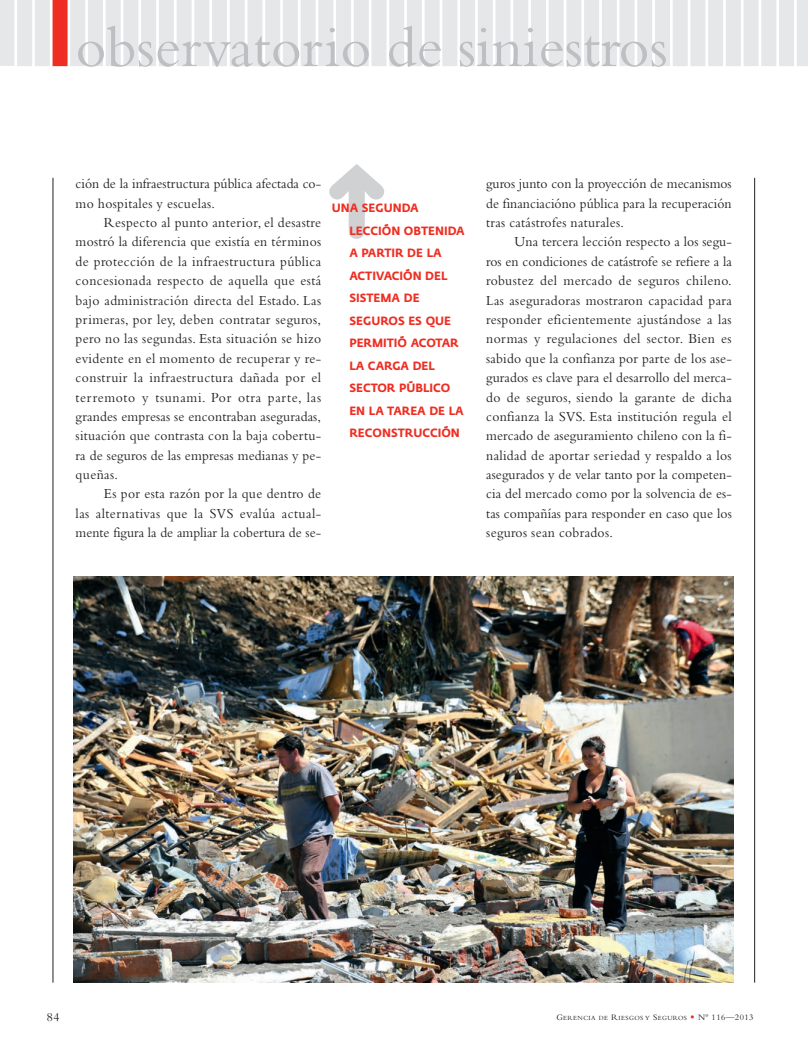
<style>
.page{position:relative;width:808px;height:1053px;background:#fff}
.page>*{position:absolute;margin:0;border:0;box-sizing:border-box;transform-origin:0 0}
.t1{font:60px "Bembo";color:#bebfc2}
.t2{font:14.38px "Bembo";letter-spacing:.025em;color:#231f20;scale:.95 1}
.t3{font:14.38px "Bembo";color:#231f20;scale:.95 1}
.t4{font:14.38px "Bembo";letter-spacing:.005em;color:#231f20;scale:.95 1}
.t5{font:14.38px "Bembo";letter-spacing:.05em;color:#231f20;scale:.95 1}
.t6{font:12.5px "Bembo";color:#231f20}
.t7{font:700 11.88px/22.5px "Fedra Sans";color:#ee2e22;scale:.95 1}
.t8{font:6.5px "Bembo";letter-spacing:.065em;color:#231f20}
.s1{font-size:8.75px}
.s2{font-family:"Goudy";font-size:8.75px;color:#ee2e22}
</style>
<div class="page">
<hr style="left:53px;top:178px;width:1px;height:804px;background:#231f20">
<hr style="left:754px;top:178px;width:1px;height:804px;background:#231f20">
<div style="left:17px;top:0;width:15px;height:66px;background:#e6e7e9"></div>
<div style="left:35px;top:0;width:15px;height:66px;background:#e6e7e9"></div>
<div style="left:53px;top:0;width:15px;height:66px;background:#ee2e22"></div>
<div style="left:70px;top:0;width:15px;height:66px;background:#e6e7e9"></div>
<div style="left:88px;top:0;width:15px;height:66px;background:#e6e7e9"></div>
<div style="left:106px;top:0;width:15px;height:66px;background:#e6e7e9"></div>
<div style="left:123px;top:0;width:15px;height:66px;background:#e6e7e9"></div>
<div style="left:141px;top:0;width:15px;height:66px;background:#e6e7e9"></div>
<div style="left:159px;top:0;width:15px;height:66px;background:#e6e7e9"></div>
<div style="left:177px;top:0;width:15px;height:66px;background:#e6e7e9"></div>
<div style="left:194px;top:0;width:15px;height:66px;background:#e6e7e9"></div>
<div style="left:212px;top:0;width:15px;height:66px;background:#e6e7e9"></div>
<div style="left:230px;top:0;width:15px;height:66px;background:#e6e7e9"></div>
<div style="left:247px;top:0;width:15px;height:66px;background:#e6e7e9"></div>
<div style="left:265px;top:0;width:15px;height:66px;background:#e6e7e9"></div>
<div style="left:283px;top:0;width:15px;height:66px;background:#e6e7e9"></div>
<div style="left:301px;top:0;width:15px;height:66px;background:#e6e7e9"></div>
<div style="left:318px;top:0;width:15px;height:66px;background:#e6e7e9"></div>
<div style="left:336px;top:0;width:15px;height:66px;background:#e6e7e9"></div>
<div style="left:354px;top:0;width:15px;height:66px;background:#e6e7e9"></div>
<div style="left:371px;top:0;width:15px;height:66px;background:#e6e7e9"></div>
<div style="left:389px;top:0;width:15px;height:66px;background:#e6e7e9"></div>
<div style="left:407px;top:0;width:15px;height:66px;background:#e6e7e9"></div>
<div style="left:425px;top:0;width:15px;height:66px;background:#e6e7e9"></div>
<div style="left:442px;top:0;width:15px;height:66px;background:#e6e7e9"></div>
<div style="left:460px;top:0;width:15px;height:66px;background:#e6e7e9"></div>
<div style="left:478px;top:0;width:15px;height:66px;background:#e6e7e9"></div>
<div style="left:495px;top:0;width:15px;height:66px;background:#e6e7e9"></div>
<div style="left:513px;top:0;width:15px;height:66px;background:#e6e7e9"></div>
<div style="left:531px;top:0;width:15px;height:66px;background:#e6e7e9"></div>
<div style="left:549px;top:0;width:15px;height:66px;background:#e6e7e9"></div>
<div style="left:566px;top:0;width:15px;height:66px;background:#e6e7e9"></div>
<div style="left:584px;top:0;width:15px;height:66px;background:#e6e7e9"></div>
<div style="left:602px;top:0;width:15px;height:66px;background:#e6e7e9"></div>
<div style="left:619px;top:0;width:15px;height:66px;background:#e6e7e9"></div>
<div style="left:637px;top:0;width:15px;height:66px;background:#e6e7e9"></div>
<div style="left:655px;top:0;width:15px;height:66px;background:#e6e7e9"></div>
<div style="left:673px;top:0;width:15px;height:66px;background:#e6e7e9"></div>
<div style="left:690px;top:0;width:15px;height:66px;background:#e6e7e9"></div>
<div style="left:708px;top:0;width:15px;height:66px;background:#e6e7e9"></div>
<div style="left:726px;top:0;width:15px;height:66px;background:#e6e7e9"></div>
<div style="left:743px;top:0;width:15px;height:66px;background:#e6e7e9"></div>
<div style="left:761px;top:0;width:15px;height:66px;background:#e6e7e9"></div>
<div style="left:797px;top:0;width:11px;height:66px;background:#e6e7e9"></div>
<div style="left:779px;top:0;width:15px;height:66px;background:#e6e7e9"></div>
<div style="left:0;top:0;width:14px;height:66px;background:#e6e7e9"></div>
<img style="left:74px;top:576px;width:659px;height:406px">
<p class="t1" style="left:75px;top:27px;width:594px">observatorio de siniestros</p>
<p class="t3" style="left:76px;top:179px;width:260px">ción de la infraestructura pública afectada co-</p>
<p class="t2" style="left:76px;top:198px;width:148px">mo hospitales y escuelas.</p>
<p class="t2" style="left:104px;top:217px;width:230px">Respecto al punto anterior, el desastre</p>
<p class="t2" style="left:76px;top:237px;width:260px">mostró la diferencia que existía en términos</p>
<p class="t2" style="left:76px;top:256px;width:260px">de protección de la infraestructura pública</p>
<p class="t2" style="left:76px;top:276px;width:260px">concesionada respecto de aquella que está</p>
<p class="t2" style="left:76px;top:295px;width:260px">bajo administración directa del Estado. Las</p>
<p class="t2" style="left:76px;top:314px;width:260px">primeras, por ley, deben contratar seguros,</p>
<p class="t2" style="left:76px;top:334px;width:260px">pero no las segundas. Esta situación se hizo</p>
<p class="t2" style="left:76px;top:353px;width:260px">evidente en el momento de recuperar y re-</p>
<p class="t2" style="left:76px;top:372px;width:260px">construir la infraestructura dañada por el</p>
<p class="t5" style="left:76px;top:392px;width:260px">terremoto y tsunami. Por otra parte, las</p>
<p class="t2" style="left:76px;top:411px;width:260px">grandes empresas se encontraban aseguradas,</p>
<p class="t2" style="left:76px;top:431px;width:260px">situación que contrasta con la baja cobertu-</p>
<p class="t2" style="left:76px;top:450px;width:260px">ra de seguros de las empresas medianas y pe-</p>
<p class="t2" style="left:76px;top:469px;width:46px">queñas.</p>
<p class="t2" style="left:104px;top:489px;width:230px">Es por esta razón por la que dentro de</p>
<p class="t2" style="left:76px;top:508px;width:260px">las alternativas que la SVS evalúa actual-</p>
<p class="t3" style="left:76px;top:528px;width:260px">mente figura la de ampliar la cobertura de se-</p>
<p class="t7" style="left:349px;top:198px;width:123px;text-indent:-18px">UNA SEGUNDA<br>LECCIÓN OBTENIDA<br>A PARTIR DE LA<br>ACTIVACIÓN DEL</p>
<p class="t7" style="left:349px;top:288px;width:122px">SISTEMA DE<br>SEGUROS ES QUE<br>PERMITIÓ ACOTAR<br>LA CARGA DEL<br>SECTOR PÚBLICO<br>EN LA TAREA DE LA<br>RECONSTRUCCIÓN</p>
<p class="t3" style="left:486px;top:179px;width:260px">guros junto con la proyección de mecanismos</p>
<p class="t4" style="left:486px;top:198px;width:260px">de financiacióno pública para la recuperación</p>
<p class="t2" style="left:486px;top:217px;width:147px">tras catástrofes naturales.</p>
<p class="t2" style="left:515px;top:237px;width:230px">Una tercera lección respecto a los segu-</p>
<p class="t4" style="left:486px;top:256px;width:260px">ros en condiciones de catástrofe se refiere a la</p>
<p class="t2" style="left:486px;top:276px;width:260px">robustez del mercado de seguros chileno.</p>
<p class="t2" style="left:486px;top:295px;width:260px">Las aseguradoras mostraron capacidad para</p>
<p class="t2" style="left:486px;top:314px;width:260px">responder eficientemente ajustándose a las</p>
<p class="t2" style="left:486px;top:334px;width:260px">normas y regulaciones del sector. Bien es</p>
<p class="t2" style="left:486px;top:353px;width:260px">sabido que la confianza por parte de los ase-</p>
<p class="t2" style="left:486px;top:372px;width:260px">gurados es clave para el desarrollo del merca-</p>
<p class="t2" style="left:486px;top:392px;width:260px">do de seguros, siendo la garante de dicha</p>
<p class="t2" style="left:486px;top:411px;width:260px">confianza la SVS. Esta institución regula el</p>
<p class="t2" style="left:486px;top:431px;width:260px">mercado de aseguramiento chileno con la fi-</p>
<p class="t2" style="left:486px;top:450px;width:260px">nalidad de aportar seriedad y respaldo a los</p>
<p class="t2" style="left:486px;top:469px;width:260px">asegurados y de velar tanto por la competen-</p>
<p class="t2" style="left:486px;top:489px;width:260px">cia del mercado como por la solvencia de es-</p>
<p class="t2" style="left:486px;top:508px;width:260px">tas compañías para responder en caso que los</p>
<p class="t2" style="left:486px;top:528px;width:135px">seguros sean cobrados.</p>
<p class="t6" style="left:47px;top:1013px;width:14px">84</p>
<p class="t8" style="left:556px;top:1015px;width:199px"><span class="s1">G</span>ERENCIA DE <span class="s1">R</span>IESGOS Y <span class="s1">S</span>EGUROS <span class="s2">•</span> <span class="s1">Nº 116—2013</span></p>
</div>
